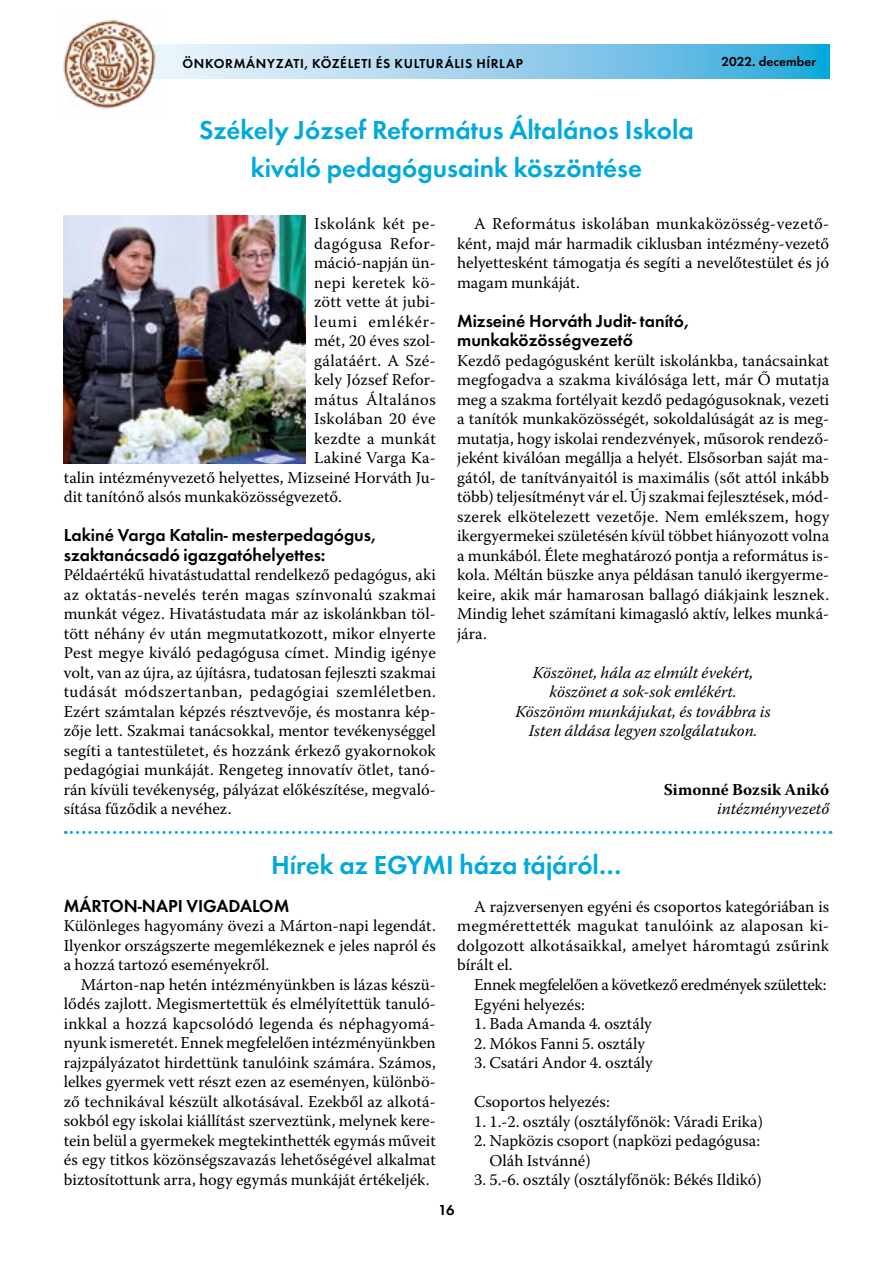
<style>
.page{position:relative;width:893px;height:1263px;background:#fff}
.page>*{position:absolute;margin:0;border:0;box-sizing:border-box;transform-origin:0 0}
.t1{font:600 27px/37.5px "Futura TEE";color:#00a9dc;text-align:center}
.t2{font:600 18px/19.5px "Futura TEE";color:#000}
.t3{font:16.5px/19.5px "Warnock Pro";color:#000;text-align:justify}
.t4{font:italic 16.5px/19.5px "Warnock Pro";color:#000;text-align:center}
.t5{font:16.5px/19.5px "Warnock Pro";letter-spacing:-.02em;color:#000}
.t6{font:16.5px "Warnock Pro";letter-spacing:.02em;color:#000}
.t7{font:16.5px "Warnock Pro";letter-spacing:.035em;color:#000}
.t8{font:700 16.5px "Warnock Pro";color:#000}
.t9{font:16.5px "Warnock Pro";letter-spacing:.03em;color:#000}
.t10{font:16.5px "Warnock Pro";letter-spacing:.025em;color:#000}
.t11{font:16.5px "Warnock Pro";letter-spacing:.06em;color:#000}
.t12{font:600 15px "Futura TEE";color:#000}
.t13{font:600 13.5px "Futura TEE";letter-spacing:.04em;color:#000}
.t14{font:600 13.5px "Futura TEE";color:#000}
</style>
<div class="page">
<svg style="left:164px;top:45px;width:665px;height:34px;background:#95cfec"></svg>
<img style="left:63px;top:20px;width:101px;height:89px">
<svg style="left:65px;top:831px;width:766px;height:3px"></svg>
<img style="left:64px;top:215px;width:242px;height:248px">
<p class="t13" style="left:182px;top:55px;width:342px">ÖNKORMÁNYZATI, KÖZÉLETI ÉS KULTURÁLIS HÍRLAP</p>
<p class="t14" style="left:722px;top:54px;width:96px">2022. december</p>
<h1 class="t1" style="left:199px;top:111px;width:496px">Székely József Református Általános Iskola kiváló pedagógusaink köszöntése</h1>
<p class="t9" style="left:314px;top:214px;width:123px">Iskolánk két pe-</p>
<p class="t7" style="left:314px;top:233px;width:123px">dagógusa Refor-</p>
<p class="t3" style="left:314px;top:253px;width:123px">máció-napján ün-</p>
<p class="t10" style="left:314px;top:272px;width:123px">nepi keretek kö-</p>
<p class="t3" style="left:314px;top:292px;width:123px">zött vette át jubi-</p>
<p class="t11" style="left:314px;top:311px;width:123px">leumi emlékér-</p>
<p class="t3" style="left:314px;top:331px;width:123px">mét, 20 éves szol-</p>
<p class="t6" style="left:314px;top:350px;width:123px">gálatáért. A Szé-</p>
<p class="t3" style="left:314px;top:370px;width:123px">kely József Refor-</p>
<p class="t7" style="left:314px;top:389px;width:123px">mátus Általános</p>
<p class="t6" style="left:314px;top:409px;width:123px">Iskolában 20 éve</p>
<p class="t6" style="left:314px;top:428px;width:123px">kezdte a munkát</p>
<p class="t3" style="left:314px;top:448px;width:123px">Lakiné Varga Ka-</p>
<p class="t3" style="left:64px;top:467px;width:374px">talin intézményvezető helyettes, Mizseiné Horváth Ju-</p>
<p class="t3" style="left:64px;top:487px;width:280px">dit tanítónő alsós munkaközösségvezető.</p>
<p class="t2" style="left:64px;top:525px;width:313px">Lakiné Varga Katalin- mesterpedagógus, szaktanácsadó igazgatóhelyettes:</p>
<p class="t3" style="left:64px;top:565px;width:374px">Példaértékű hivatástudattal rendelkező pedagógus, aki az oktatás-nevelés terén magas színvonalú szakmai munkát végez. Hivatástudata már az iskolánkban töl&shy;tött néhány év után megmutatkozott, mikor elnyerte Pest megye kiváló pedagógusa címet. Mindig igénye volt, van az újra, az újításra, tudatosan fejleszti szakmai tudását módszertanban, pedagógiai szemléletben.<br>Ezért számtalan képzés résztvevője, és mostanra kép&shy;zője lett. Szakmai tanácsokkal, mentor tevékenységgel segíti a tantestületet, és hozzánk érkező gyakornokok pedagógiai munkáját. Rengeteg innovatív ötlet, tanó&shy;rán kívüli tevékenység, pályázat előkészítése, megvaló&shy;sítása fűződik a nevéhez.</p>
<p class="t3" style="left:457px;top:214px;width:374px;text-indent:17px">A Református iskolában munkaközösség-vezető&shy;ként, majd már harmadik ciklusban intézmény-vezető helyettesként támogatja és segíti a nevelőtestület és jó magam munkáját.</p>
<p class="t2" style="left:457px;top:311px;width:233px">Mizseiné Horváth Judit- tanító, munkaközösségvezető</p>
<p class="t3" style="left:457px;top:350px;width:374px">Kezdő pedagógusként került iskolánkba, tanácsainkat megfogadva a szakma kiválósága lett, már Ő mutatja meg a szakma fortélyait kezdő pedagógusoknak, vezeti a tanítók munkaközösségét, sokoldalúságát az is meg&shy;mutatja, hogy iskolai rendezvények, műsorok rendező&shy;jeként kiválóan megállja a helyét. Elsősorban saját ma&shy;gától, de tanítványaitól is maximális (sőt attól inkább több) teljesítményt vár el. Új szakmai fejlesztések, mód&shy;szerek elkötelezett vezetője. Nem emlékszem, hogy ikergyermekei születésén kívül többet hiányozott volna a munkából. Élete meghatározó pontja a református is&shy;kola. Méltán büszke anya példásan tanuló ikergyerme&shy;keire, akik már hamarosan ballagó diákjaink lesznek.<br>Mindig lehet számítani kimagasló aktív, lelkes munká&shy;jára.</p>
<p class="t4" style="left:515px;top:662px;width:257px">Köszönet, hála az elmúlt évekért, köszönet a sok-sok emlékért.<br>Köszönöm munkájukat, és továbbra is Isten áldása legyen szolgálatukon.</p>
<p class="t8" style="left:664px;top:780px;width:167px">Simonné Bozsik Anikó</p>
<p class="t4" style="left:717px;top:799px;width:114px">intézményvezető</p>
<h1 class="t1" style="left:271px;top:846px;width:352px">Hírek az EGYMI háza tájáról…</h1>
<p class="t2" style="left:64px;top:896px;width:227px">MÁRTON-NAPI VIGADALOM</p>
<p class="t3" style="left:64px;top:916px;width:374px">Különleges hagyomány övezi a Márton-napi legendát.<br>Ilyenkor országszerte megemlékeznek e jeles napról és a hozzá tartozó eseményekről.</p>
<p class="t3" style="left:64px;top:974px;width:374px;text-indent:17px">Márton-nap hetén intézményünkben is lázas készü&shy;lődés zajlott. Megismertettük és elmélyítettük tanuló&shy;inkkal a hozzá kapcsolódó legenda és néphagyomá&shy;nyunk ismeretét. Ennek megfelelően intézményünkben rajzpályázatot hirdettünk tanulóink számára. Számos, lelkes gyermek vett részt ezen az eseményen, különbö&shy;ző technikával készült alkotásával. Ezekből az alkotá&shy;sokból egy iskolai kiállítást szerveztünk, melynek kere&shy;tein belül a gyermekek megtekinthették egymás műveit és egy titkos közönségszavazás lehetőségével alkalmat biztosítottunk arra, hogy egymás munkáját értékeljék.</p>
<p class="t3" style="left:457px;top:896px;width:374px;text-indent:17px">A rajzversenyen egyéni és csoportos kategóriában is megmérettették magukat tanulóink az alaposan ki&shy;dolgozott alkotásaikkal, amelyet háromtagú zsűrink bírált el.</p>
<p class="t5" style="left:474px;top:974px;width:354px">Ennek megfelelően a következő eredmények születtek:<br>Egyéni helyezés:</p>
<p class="t3" style="left:474px;top:1013px;width:179px">1. Bada Amanda 4. osztály</p>
<p class="t3" style="left:474px;top:1033px;width:172px">2. Mókos Fanni 5. osztály</p>
<p class="t3" style="left:474px;top:1052px;width:180px">3. Csatári Andor 4. osztály</p>
<p class="t3" style="left:474px;top:1091px;width:137px">Csoportos helyezés:</p>
<p class="t3" style="left:474px;top:1111px;width:291px">1. 1.-2. osztály (osztályfőnök: Váradi Erika)</p>
<p class="t3" style="left:489px;top:1130px;width:272px;text-indent:-15px">2. Napközis csoport (napközi pedagógusa:<br>Oláh Istvánné)</p>
<p class="t3" style="left:474px;top:1169px;width:289px">3. 5.-6. osztály (osztályfőnök: Békés Ildikó)</p>
<p class="t12" style="left:438px;top:1201px;width:18px">16</p>
</div>
